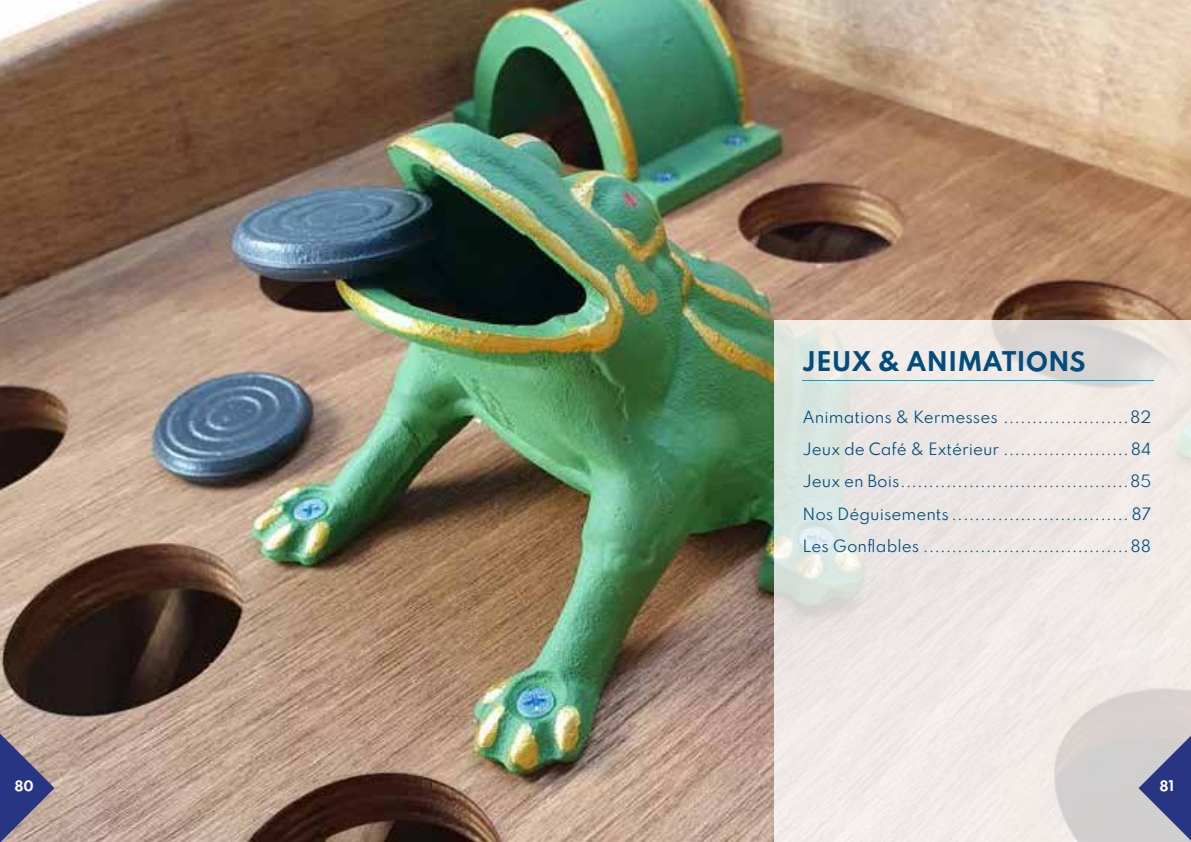
<style>
.page{position:relative;width:1191px;height:842px;background:#fff}
.page>*{position:absolute;margin:0;border:0;box-sizing:border-box;transform-origin:0 0}
.t1{font:700 24px "Spartan";color:#014d7d}
.t2{font:15px/32.2px "Spartan";color:#004e7e;text-align:justify}
.t3{font:700 13px "Spartan";color:#fff}
</style>
<div class="page">
<img style="left:0;top:0;width:1191px;height:842px">
<svg style="left:774px;top:320px;width:417px;height:522px;background:#eae5e2"></svg>
<svg style="left:0;top:733px;width:55px;height:109px;background:#746f8e"></svg>
<svg style="left:1138px;top:736px;width:53px;height:104px;background:#7c81a8"></svg>
<hr style="left:802px;top:380px;width:352px;height:1px;background:#00a8cf">
<h1 class="t1" style="left:802px;top:343px;width:285px">JEUX &amp; ANIMATIONS</h1>
<p class="t2" style="left:802px;top:400px;width:350px">Animations &amp; Kermesses ......................82<br>Jeux de Café &amp; Extérieur ......................84<br>Jeux en Bois........................................85<br>Nos Déguisements ............................... 87<br>Les Gonflables ....................................88</p>
<p class="t3" style="left:14px;top:776px;width:21px">80</p>
<p class="t3" style="left:1159px;top:776px;width:16px">81</p>
</div>
